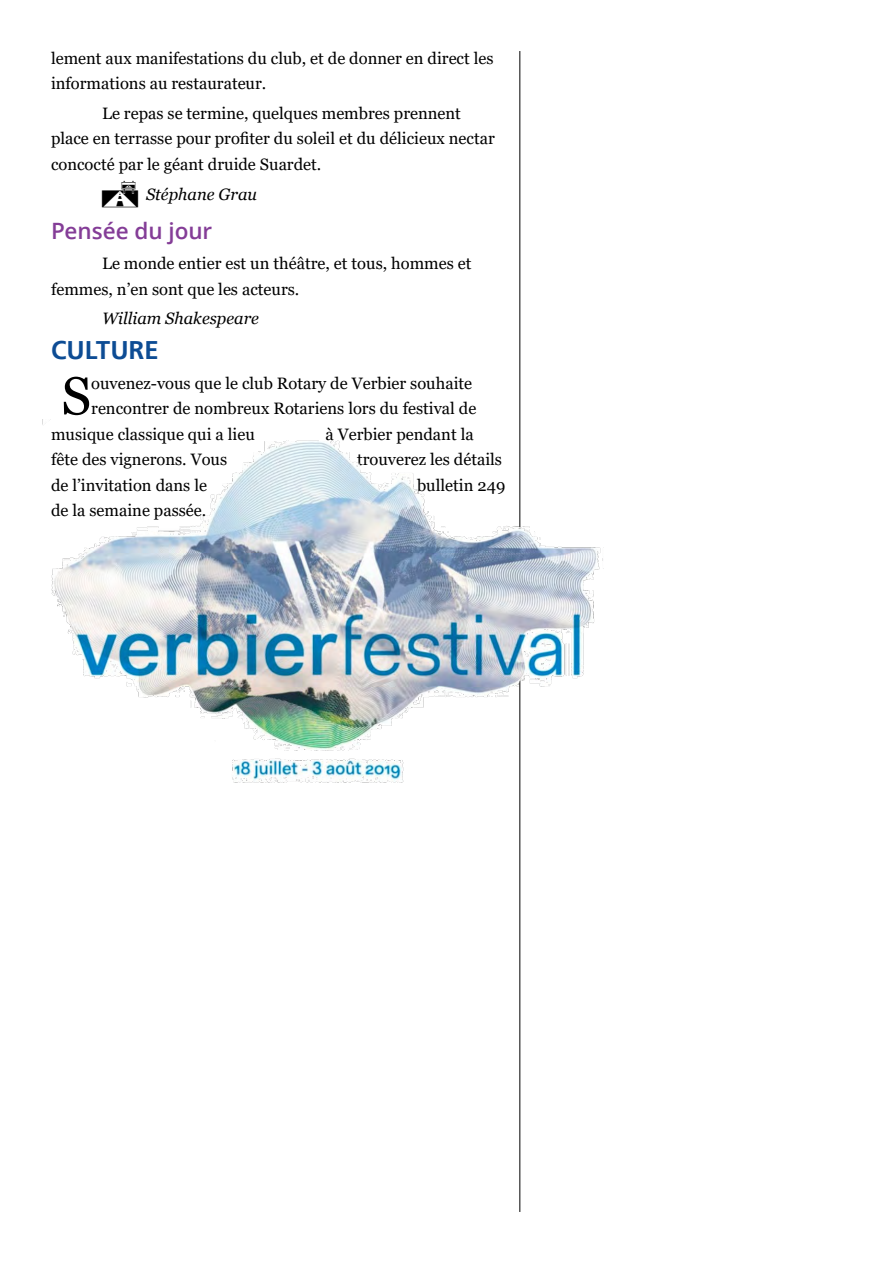
<style>
.page{position:relative;width:893px;height:1263px;background:#fff}
.page>*{position:absolute;margin:0;border:0;box-sizing:border-box;transform-origin:0 0}
.t1{font:53.25px "Georgia";color:#000}
.t2{font:700 25.5px "Frutiger Linotype";color:#0d4c94}
.t3{font:600 22.5px "Open Sans";letter-spacing:-.005em;color:#843d97}
.t4{font:16.5px/25.5px "Georgia";color:#000}
.t5{font:italic 16.5px "Georgia";color:#000}
</style>
<div class="page">
<hr style="left:520px;top:51px;width:1px;height:1161px;background:#000">
<img style="left:42px;top:419px;width:562px;height:374px">
<p class="t4" style="left:51px;top:45px;width:444px">lement aux manifestations du club, et de donner en direct les informations au restaurateur.</p>
<p class="t4" style="left:51px;top:101px;width:445px;text-indent:51px">Le repas se termine, quelques membres prennent place en terrasse pour profiter du soleil et du délicieux nectar concocté par le géant druide Suardet.</p>
<p class="t5" style="left:146px;top:183px;width:113px">Stéphane Grau</p>
<h3 class="t3" style="left:51px;top:216px;width:163px">Pensée du jour</h3>
<p class="t4" style="left:51px;top:251px;width:422px;text-indent:51px">Le monde entier est un théâtre, et tous, hommes et femmes, n’en sont que les acteurs.</p>
<p class="t5" style="left:102px;top:308px;width:159px">William Shakespeare</p>
<h2 class="t2" style="left:51px;top:335px;width:109px">CULTURE</h2>
<h1 class="t1" style="left:61px;top:364px;width:31px">S</h1>
<p class="t4" style="left:91px;top:371px;width:382px">ouvenez-vous que le club Rotary de Verbier souhaite</p>
<p class="t4" style="left:91px;top:396px;width:387px">rencontrer de nombreux Rotariens lors du festival de</p>
<p class="t4" style="left:51px;top:422px;width:205px">musique classique qui a lieu</p>
<p class="t4" style="left:326px;top:422px;width:150px">à Verbier pendant la</p>
<p class="t4" style="left:51px;top:447px;width:178px">fête des vignerons. Vous</p>
<p class="t4" style="left:357px;top:447px;width:146px">trouverez les détails</p>
<p class="t4" style="left:51px;top:473px;width:157px">de l’invitation dans le</p>
<p class="t4" style="left:417px;top:473px;width:90px">bulletin 249</p>
<p class="t4" style="left:51px;top:498px;width:157px">de la semaine passée.</p>
</div>
